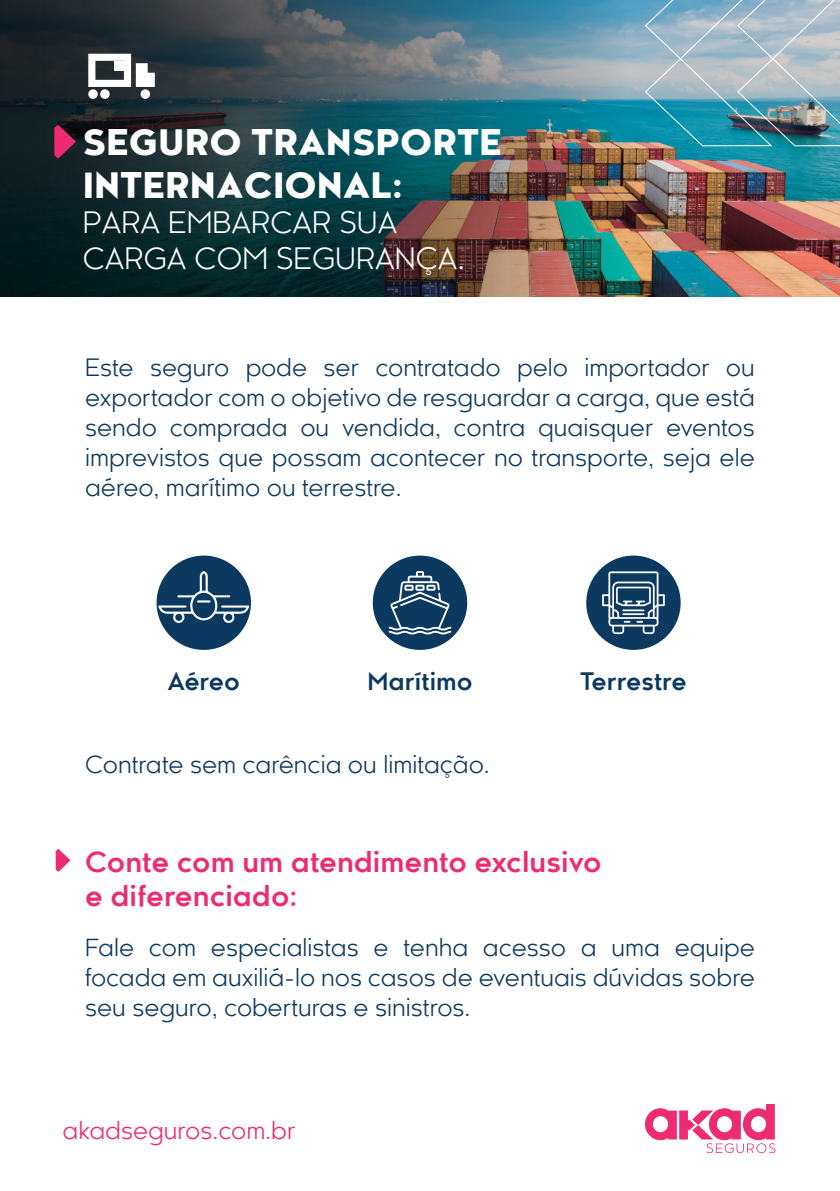
<style>
.page{position:relative;width:840px;height:1191px;background:#fff}
.page>*{position:absolute;margin:0;border:0;box-sizing:border-box;transform-origin:0 0}
.t1{font:800 35.4px/42.4px "Kessel 105 Text";color:#fff}
.t2{font:29.6px/35.6px "Kessel 105 Text";color:#fff}
.t3{font:700 28px/33.6px "Kessel 105 Text";color:#ed2b72}
.t4{font:24px/30px "Kessel 105 Text";color:#0b395f;text-align:justify}
.t5{font:700 24px "Kessel 105 Text";color:#0b395f}
.t6{font:24px "Kessel 105 Text";color:#ed2b72}
</style>
<div class="page">
<img style="left:624px;top:0;width:215px;height:296px">
<img style="left:0;top:0;width:624px;height:296px">
<img style="left:643px;top:0;width:196px;height:147px">
<svg style="left:54px;top:125px;width:22px;height:34px"></svg>
<svg style="left:645px;top:1104px;width:130px;height:49px"></svg>
<svg style="left:88px;top:54px;width:67px;height:33px"></svg>
<div style="left:88px;top:89px;width:10px;height:10px;background:#fff;border-radius:50%"></div>
<svg style="left:100px;top:89px;width:10px;height:10px"></svg>
<div style="left:140px;top:89px;width:10px;height:10px;background:#fff;border-radius:50%"></div>
<div style="left:114px;top:61px;width:10px;height:9px;background:#fff"></div>
<svg style="left:56px;top:848px;width:14px;height:24px"></svg>
<div style="left:372px;top:555px;width:95px;height:95px;background:#0b395f;border-radius:50%"></div>
<svg style="left:388px;top:571px;width:63px;height:64px"></svg>
<div style="left:586px;top:555px;width:94px;height:95px;background:#0b395f;border-radius:50%"></div>
<svg style="left:602px;top:571px;width:62px;height:63px"></svg>
<div style="left:156px;top:555px;width:95px;height:95px;background:#0b395f;border-radius:50%"></div>
<svg style="left:158px;top:571px;width:91px;height:52px"></svg>
<h1 class="t1" style="left:83px;top:123px;width:420px">SEGURO TRANSPORTE<br>INTERNACIONAL:</h1>
<p class="t2" style="left:83px;top:206px;width:383px">PARA EMBARCAR SUA<br>CARGA COM SEGURANÇA.</p>
<p class="t4" style="left:85px;top:353px;width:670px">Este seguro pode ser contratado pelo importador ou exportador com o objetivo de resguardar a carga, que está sendo comprada ou vendida, contra quaisquer eventos imprevistos que possam acontecer no transporte, seja ele aéreo, marítimo ou terrestre.</p>
<p class="t5" style="left:167px;top:667px;width:74px">Aéreo</p>
<p class="t5" style="left:367px;top:667px;width:107px">Marítimo</p>
<p class="t5" style="left:579px;top:667px;width:108px">Terrestre</p>
<p class="t4" style="left:85px;top:750px;width:406px">Contrate sem carência ou limitação.</p>
<p class="t3" style="left:85px;top:845px;width:517px">Conte com um atendimento exclusivo e diferenciado:</p>
<p class="t4" style="left:85px;top:933px;width:670px">Fale com especialistas e tenha acesso a uma equipe focada em auxiliá-lo nos casos de eventuais dúvidas sobre seu seguro, coberturas e sinistros.</p>
<p class="t6" style="left:63px;top:1117px;width:234px">akadseguros.com.br</p>
</div>
